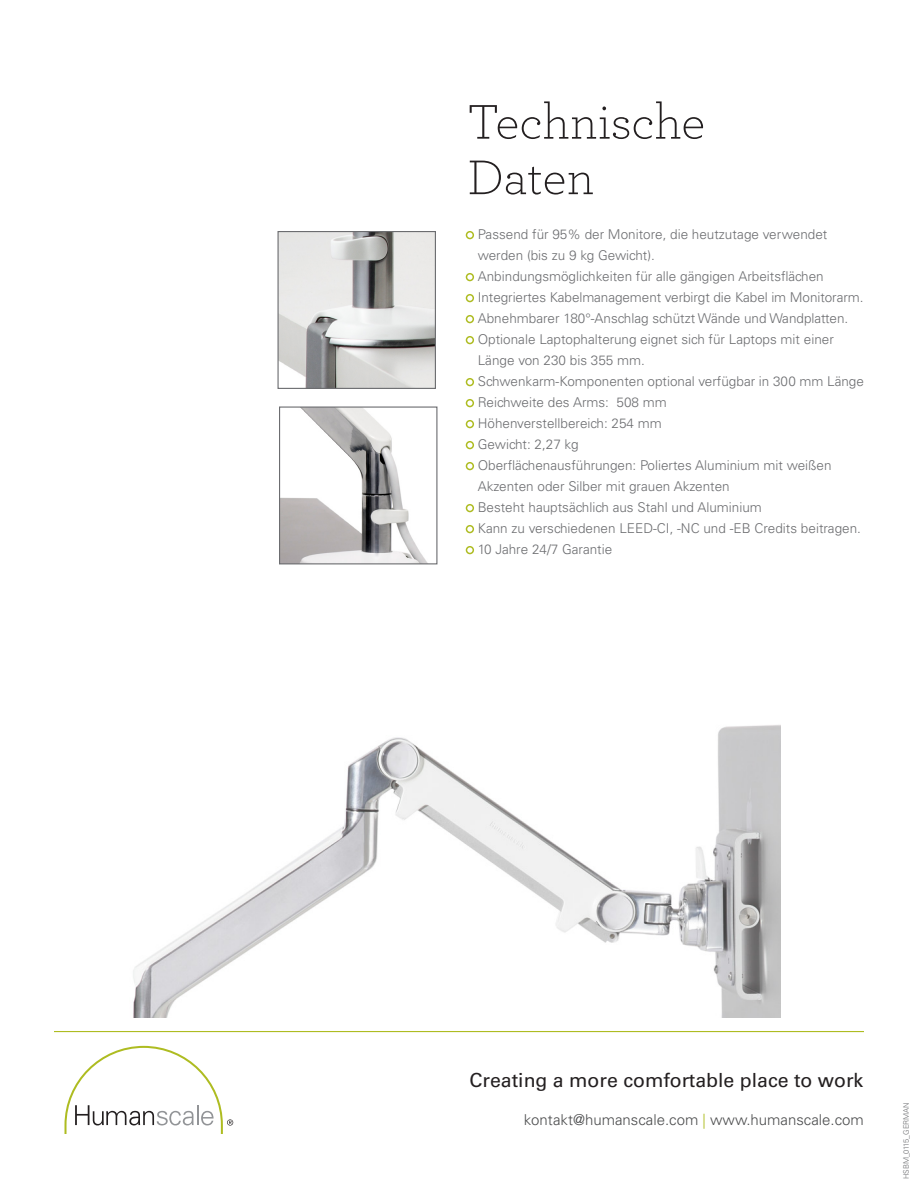
<style>
.page{position:relative;width:918px;height:1188px;background:#fff}
.page>*{position:absolute;margin:0;border:0;box-sizing:border-box;transform-origin:0 0}
.t1{font:300 51px "Archer";letter-spacing:-.005em;color:#231f20}
.t2{font:19.5px "Univers LT Std";color:#231f20}
.t3{font:300 15px "Univers LT Std";color:#4b4c4d}
.t4{font:300 13.5px/21px "Univers LT Std";color:#6c6d70}
.t5{font:300 7.5px "Univers LT Std";color:#6c6d70}
.s1{color:#aebc21}
</style>
<div class="page">
<img style="left:280px;top:233px;width:154px;height:154px">
<div style="left:278px;top:231px;width:158px;height:158px;border:1px solid #6c6d70"></div>
<img style="left:281px;top:408px;width:146px;height:154px">
<div style="left:279px;top:406px;width:158px;height:158px;border:1px solid #6c6d70"></div>
<svg style="left:65px;top:1046px;width:168px;height:88px"></svg>
<hr style="left:54px;top:1031px;width:810px;height:1px;background:#aebc21">
<img style="left:133px;top:725px;width:648px;height:292px">
<div style="left:466px;top:231px;width:8px;height:8px;border:2px solid #aebc21;border-radius:50%"></div>
<div style="left:466px;top:273px;width:8px;height:8px;border:2px solid #aebc21;border-radius:50%"></div>
<div style="left:466px;top:294px;width:8px;height:8px;border:2px solid #aebc21;border-radius:50%"></div>
<div style="left:466px;top:315px;width:8px;height:8px;border:2px solid #aebc21;border-radius:50%"></div>
<div style="left:466px;top:336px;width:8px;height:8px;border:2px solid #aebc21;border-radius:50%"></div>
<div style="left:466px;top:378px;width:8px;height:8px;border:2px solid #aebc21;border-radius:50%"></div>
<div style="left:466px;top:399px;width:8px;height:8px;border:2px solid #aebc21;border-radius:50%"></div>
<div style="left:466px;top:420px;width:8px;height:8px;border:2px solid #aebc21;border-radius:50%"></div>
<div style="left:466px;top:441px;width:8px;height:8px;border:2px solid #aebc21;border-radius:50%"></div>
<div style="left:466px;top:462px;width:8px;height:8px;border:2px solid #aebc21;border-radius:50%"></div>
<div style="left:466px;top:504px;width:8px;height:8px;border:2px solid #aebc21;border-radius:50%"></div>
<div style="left:466px;top:525px;width:8px;height:8px;border:2px solid #aebc21;border-radius:50%"></div>
<div style="left:466px;top:546px;width:8px;height:8px;border:2px solid #aebc21;border-radius:50%"></div>
<p class="t1" style="left:467px;top:88px;width:240px">Technische</p>
<p class="t1" style="left:467px;top:144px;width:128px">Daten</p>
<p class="t4" style="left:478px;top:224px;width:351px">Passend für 95% der Monitore, die heutzutage verwendet werden (bis zu 9 kg Gewicht).</p>
<p class="t4" style="left:478px;top:266px;width:347px">Anbindungsmöglichkeiten für alle gängigen Arbeitsflächen</p>
<p class="t4" style="left:478px;top:287px;width:387px">Integriertes Kabelmanagement verbirgt die Kabel im Monitorarm.</p>
<p class="t4" style="left:478px;top:308px;width:372px">Abnehmbarer 180°-Anschlag schützt Wände und Wandplatten.</p>
<p class="t4" style="left:478px;top:329px;width:358px">Optionale Laptophalterung eignet sich für Laptops mit einer<br>Länge von 230 bis 355 mm.</p>
<p class="t4" style="left:478px;top:371px;width:388px">Schwenkarm-Komponenten optional verfügbar in 300 mm Länge</p>
<p class="t4" style="left:478px;top:392px;width:191px">Reichweite des Arms: 508 mm</p>
<p class="t4" style="left:478px;top:413px;width:186px">Höhenverstellbereich: 254 mm</p>
<p class="t4" style="left:478px;top:434px;width:102px">Gewicht: 2,27 kg</p>
<p class="t4" style="left:478px;top:455px;width:355px">Oberflächenausführungen: Poliertes Aluminium mit weißen<br>Akzenten oder Silber mit grauen Akzenten</p>
<p class="t4" style="left:478px;top:497px;width:286px">Besteht hauptsächlich aus Stahl und Aluminium</p>
<p class="t4" style="left:478px;top:518px;width:385px">Kann zu verschiedenen LEED-CI, -NC und -EB Credits beitragen.</p>
<p class="t4" style="left:478px;top:539px;width:136px">10 Jahre 24/7 Garantie</p>
<p class="t2" style="left:470px;top:1068px;width:395px">Creating a more comfortable place to work</p>
<p class="t3" style="left:524px;top:1111px;width:342px">kontakt@humanscale.com <span class="s1">|</span> www.humanscale.com</p>
<p class="t5" style="left:902px;top:1179px;width:78px;rotate:-90deg">HSBM_0115_GERMAN</p>
</div>
